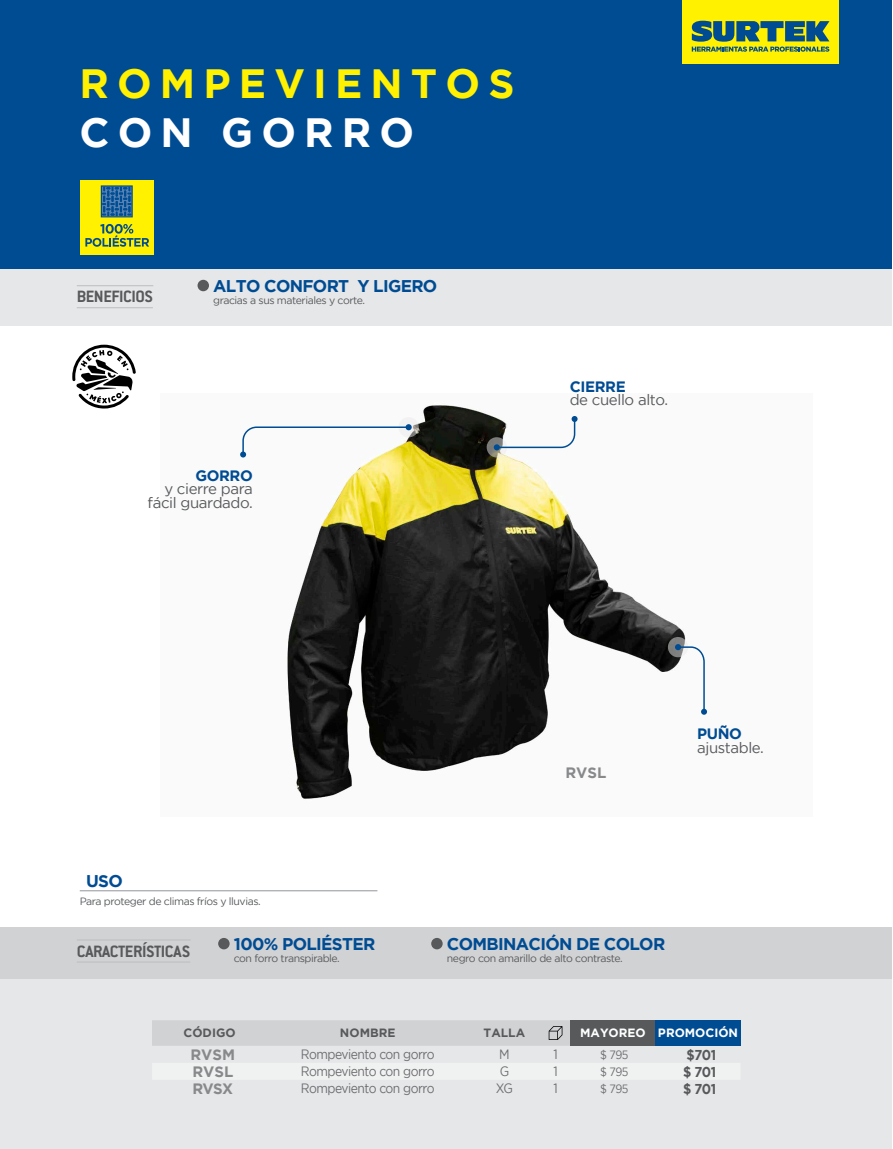
<style>
.page{position:relative;width:893px;height:1149px;background:#fff}
.page>*{position:absolute;margin:0;border:0;box-sizing:border-box;transform-origin:0 0}
.t1{font:700 40.8px "Gotham";letter-spacing:.2em;color:#fff100}
.t2{font:700 40.8px "Gotham";letter-spacing:.2em;color:#fff}
.t3{font:700 18px "Conduit ITC Std";letter-spacing:-.025em;color:#57595b}
.t4{font:700 16.95px "Gotham";letter-spacing:-.04em;color:#004c93}
.t5{font:15px/13.5px "Gotham";letter-spacing:-.025em;color:#57595b;text-align:right}
.t6{font:700 15px "Gotham";color:#88898b}
.t7{font:700 15px "Gotham";letter-spacing:-.025em;color:#004c93}
.t8{font:700 14.25px "Gotham";letter-spacing:-.04em;color:#57595b;scale:.9 1}
.t9{font:13.5px "Gotham";letter-spacing:-.04em;color:#6d6d71;scale:.9 1}
.t10{font:700 12px "Gotham";color:#57595b}
.t11{font:700 12px "Gotham";color:#fff}
.t12{font:12px "Gotham";letter-spacing:-.05em;color:#6d6d71;scale:.9 1}
.t13{font:10.5px "Gotham";letter-spacing:-.04em;color:#57595b}
</style>
<div class="page">
<div style="left:0;top:0;width:892px;height:276px;background:#004c93"></div>
<div style="left:682px;top:0;width:157px;height:64px;background:#fff100"></div>
<svg style="left:692px;top:21px;width:137px;height:31px"></svg>
<div style="left:0;top:957px;width:892px;height:191px;background:#e5e7e8"></div>
<div style="left:0;top:927px;width:892px;height:51px;background:#d1d2d4"></div>
<div style="left:0;top:270px;width:892px;height:56px;background:#e5e7e8"></div>
<img style="left:241px;top:405px;width:467px;height:394px">
<hr style="left:80px;top:890px;width:297px;height:1px;background:#939498">
<div style="left:570px;top:1019px;width:85px;height:26px;background:#57595b"></div>
<div style="left:655px;top:1019px;width:85px;height:26px;background:#004c93"></div>
<div style="left:153px;top:1063px;width:587px;height:16px;background:#f0f1f1"></div>
<div style="left:152px;top:1020px;width:418px;height:25px;background:#d1d2d4"></div>
<hr style="left:77px;top:939px;width:114px;height:1px;background:#bbbdc0">
<hr style="left:77px;top:961px;width:113px;height:1px;background:#bbbdc0">
<div style="left:198px;top:280px;width:11px;height:11px;background:#57595b;border-radius:50%"></div>
<div style="left:218px;top:937px;width:12px;height:12px;background:#57595b;border-radius:50%"></div>
<div style="left:431px;top:937px;width:12px;height:12px;background:#57595b;border-radius:50%"></div>
<hr style="left:77px;top:285px;width:76px;height:1px;background:#bbbdc0">
<hr style="left:77px;top:307px;width:76px;height:1px;background:#bbbdc0">
<svg style="left:398px;top:417px;width:21px;height:20px"></svg>
<svg style="left:487px;top:437px;width:20px;height:20px"></svg>
<svg style="left:668px;top:636px;width:20px;height:21px"></svg>
<svg style="left:675px;top:644px;width:32px;height:70px"></svg>
<svg style="left:494px;top:416px;width:84px;height:34px"></svg>
<svg style="left:240px;top:424px;width:172px;height:33px"></svg>
<div style="left:80px;top:180px;width:74px;height:74px;background:#fff100"></div>
<svg style="left:101px;top:185px;width:32px;height:32px"></svg>
<svg style="left:85px;top:224px;width:64px;height:23px"></svg>
<svg style="left:72px;top:344px;width:64px;height:64px"></svg>
<h1 class="t1" style="left:79px;top:60px;width:437px">ROMPEVIENTOS</h1>
<h1 class="t2" style="left:79px;top:109px;width:336px">CON GORRO</h1>
<h2 class="t3" style="left:77px;top:286px;width:78px">BENEFICIOS</h2>
<h3 class="t4" style="left:213px;top:276px;width:226px">ALTO CONFORT Y LIGERO</h3>
<p class="t13" style="left:213px;top:294px;width:153px">gracias a sus materiales y corte.</p>
<h3 class="t7" style="left:195px;top:466px;width:59px">GORRO</h3>
<h3 class="t5" style="left:148px;top:481px;width:107px">y cierre para fácil guardado.</h3>
<h3 class="t7" style="left:570px;top:378px;width:58px">CIERRE</h3>
<h3 class="t5" style="left:570px;top:393px;width:100px">de cuello alto.</h3>
<h3 class="t4" style="left:86px;top:870px;width:38px">USO</h3>
<p class="t13" style="left:80px;top:895px;width:182px">Para proteger de climas fríos y lluvias.</p>
<h2 class="t3" style="left:77px;top:939px;width:115px">CARACTERÍSTICAS</h2>
<h3 class="t4" style="left:234px;top:934px;width:143px">100% POLIÉSTER</h3>
<p class="t13" style="left:234px;top:952px;width:107px">con forro transpirable.</p>
<h3 class="t6" style="left:565px;top:763px;width:42px">RVSL</h3>
<h3 class="t7" style="left:697px;top:725px;width:46px">PUÑO</h3>
<h3 class="t5" style="left:697px;top:740px;width:68px">ajustable.</h3>
<h3 class="t4" style="left:447px;top:934px;width:220px">COMBINACIÓN DE COLOR</h3>
<p class="t13" style="left:447px;top:952px;width:177px">negro con amarillo de alto contraste.</p>
<p class="t10" style="left:184px;top:1025px;width:54px">CÓDIGO</p>
<p class="t10" style="left:340px;top:1025px;width:57px">NOMBRE</p>
<p class="t10" style="left:484px;top:1025px;width:43px">TALLA</p>
<p class="t11" style="left:580px;top:1025px;width:159px">MAYOREO PROMOCIÓN</p>
<h3 class="t6" style="left:190px;top:1045px;width:46px">RVSM</h3>
<p class="t9" style="left:301px;top:1046px;width:150px">Rompeviento con gorro</p>
<p class="t9" style="left:499px;top:1046px;width:13px">M</p>
<p class="t9" style="left:553px;top:1046px;width:6px">1</p>
<p class="t12" style="left:600px;top:1047px;width:33px">$ 795</p>
<h3 class="t8" style="left:687px;top:1045px;width:34px">$701</h3>
<h3 class="t6" style="left:192px;top:1062px;width:42px">RVSL</h3>
<p class="t9" style="left:301px;top:1063px;width:150px">Rompeviento con gorro</p>
<p class="t9" style="left:500px;top:1063px;width:12px">G</p>
<p class="t9" style="left:553px;top:1063px;width:6px">1</p>
<p class="t12" style="left:600px;top:1064px;width:33px">$ 795</p>
<h3 class="t8" style="left:683px;top:1062px;width:38px">$ 701</h3>
<h3 class="t6" style="left:192px;top:1079px;width:42px">RVSX</h3>
<p class="t9" style="left:301px;top:1080px;width:150px">Rompeviento con gorro</p>
<p class="t9" style="left:496px;top:1080px;width:21px">XG</p>
<p class="t9" style="left:553px;top:1080px;width:6px">1</p>
<p class="t12" style="left:600px;top:1081px;width:33px">$ 795</p>
<h3 class="t8" style="left:683px;top:1079px;width:38px">$ 701</h3>
</div>
